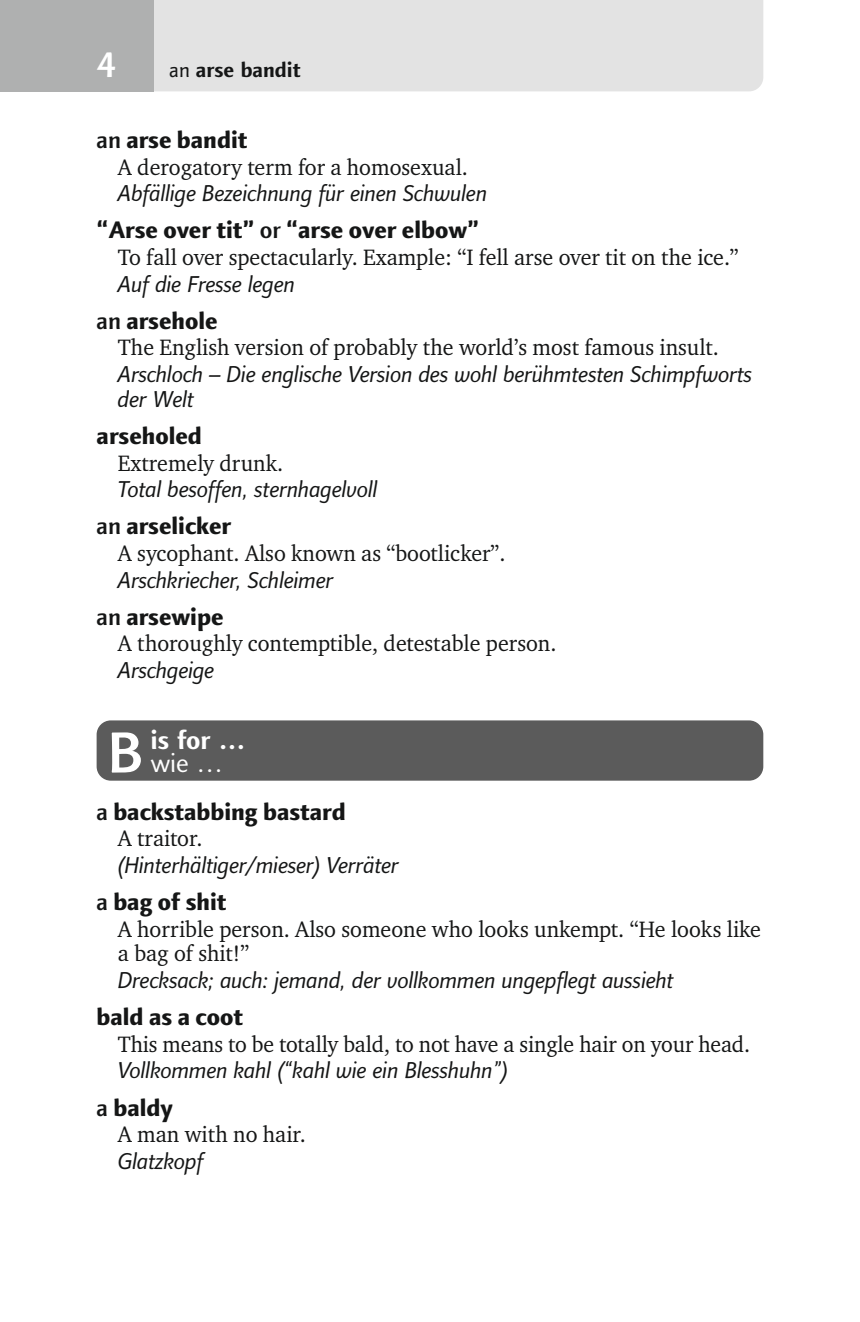
<style>
.page{position:relative;width:860px;height:1322px;background:#fff}
.page>*{position:absolute;margin:0;border:0;box-sizing:border-box;transform-origin:0 0}
.t1{font:500 37.25px "Linotype Finnegan";color:#fff}
.t2{font:700 26.5px/23px "Linotype Finnegan";color:#fff}
.t3{font:800 24.25px "Linotype Finnegan";color:#151616}
.t4{font:italic 23.25px/24.8px "Linotype Finnegan";letter-spacing:-.01em;color:#151616;scale:.96 1}
.t5{font:22.75px/24.8px "Charter ITC";color:#151616;scale:.96 1}
.t6{font:22.75px "Charter ITC";color:#151616;scale:.95 1}
.t7{font:700 21.25px "Linotype Finnegan";color:#151616}
.s1{font-weight:400}
.s2{font-weight:500}
.s3{font-family:"Linotype Finnegan Os F";font-weight:500;font-size:58.5px}
</style>
<div class="page">
<div style="left:97px;top:720px;width:666px;height:61px;background:#5b5b5b;border-radius:14px"></div>
<div style="left:153px;top:0;width:610px;height:91px;background:#e3e3e3"></div>
<div style="left:0;top:0;width:153px;height:91px;background:#afb0b0"></div>
<h1 class="t1" style="left:97px;top:50px;width:21px">4</h1>
<p class="t7" style="left:169px;top:62px;width:132px"><span class="s1">an</span> arse bandit</p>
<p class="t3" style="left:97px;top:130px;width:152px"><span class="s2">an</span> arse bandit</p>
<p class="t5" style="left:118px;top:156px;width:366px">A derogatory term for a homosexual.</p>
<p class="t4" style="left:118px;top:183px;width:386px">Abfällige Bezeichnung für einen Schwulen</p>
<p class="t3" style="left:97px;top:221px;width:384px">“Arse over tit” <span class="s2">or</span> “arse over elbow”</p>
<p class="t5" style="left:118px;top:247px;width:648px">To fall over spectacularly. Example: “I fell arse over tit on the ice.”</p>
<p class="t4" style="left:118px;top:274px;width:186px">Auf die Fresse legen</p>
<p class="t3" style="left:97px;top:311px;width:122px"><span class="s2">an</span> arsehole</p>
<p class="t5" style="left:118px;top:337px;width:627px">The English version of probably the world’s most famous insult.</p>
<p class="t4" style="left:118px;top:364px;width:662px">Arschloch – Die englische Version des wohl berühmtesten Schimpfworts der Welt</p>
<p class="t3" style="left:97px;top:426px;width:107px">arseholed</p>
<p class="t5" style="left:118px;top:452px;width:174px">Extremely drunk.</p>
<p class="t4" style="left:118px;top:479px;width:272px">Total besoffen, sternhagelvoll</p>
<p class="t3" style="left:97px;top:517px;width:136px"><span class="s2">an</span> arselicker</p>
<p class="t5" style="left:118px;top:543px;width:405px">A sycophant. Also known as “bootlicker”.</p>
<p class="t4" style="left:118px;top:570px;width:226px">Arschkriecher, Schleimer</p>
<p class="t3" style="left:97px;top:607px;width:128px"><span class="s2">an</span> arsewipe</p>
<p class="t5" style="left:118px;top:633px;width:458px">A thoroughly contemptible, detestable person.</p>
<p class="t4" style="left:118px;top:660px;width:102px">Arschgeige</p>
<p class="t2" style="left:107px;top:732px;width:139px;text-indent:43px">is for …<br><span class="s3">B</span> <span class="s1">wie …</span></p>
<p class="t3" style="left:97px;top:802px;width:250px"><span class="s2">a</span> backstabbing bastard</p>
<p class="t5" style="left:118px;top:828px;width:90px">A traitor.</p>
<p class="t4" style="left:118px;top:855px;width:294px">(Hinterhältiger/mieser) Verräter</p>
<p class="t3" style="left:97px;top:892px;width:131px"><span class="s2">a</span> bag of shit</p>
<p class="t5" style="left:118px;top:918px;width:671px">A horrible person. Also someone who looks unkempt. “He looks like a bag of shit!”</p>
<p class="t4" style="left:118px;top:970px;width:580px">Drecksack; auch: jemand, der vollkommen ungepflegt aussieht</p>
<p class="t3" style="left:97px;top:1007px;width:148px">bald as a coot</p>
<p class="t6" style="left:118px;top:1035px;width:667px">This means to be totally bald, to not have a single hair on your head.</p>
<p class="t4" style="left:118px;top:1060px;width:408px">Vollkommen kahl (“kahl wie ein Blesshuhn”)</p>
<p class="t3" style="left:97px;top:1098px;width:78px"><span class="s2">a</span> baldy</p>
<p class="t5" style="left:118px;top:1124px;width:197px">A man with no hair.</p>
<p class="t4" style="left:118px;top:1151px;width:91px">Glatzkopf</p>
</div>
